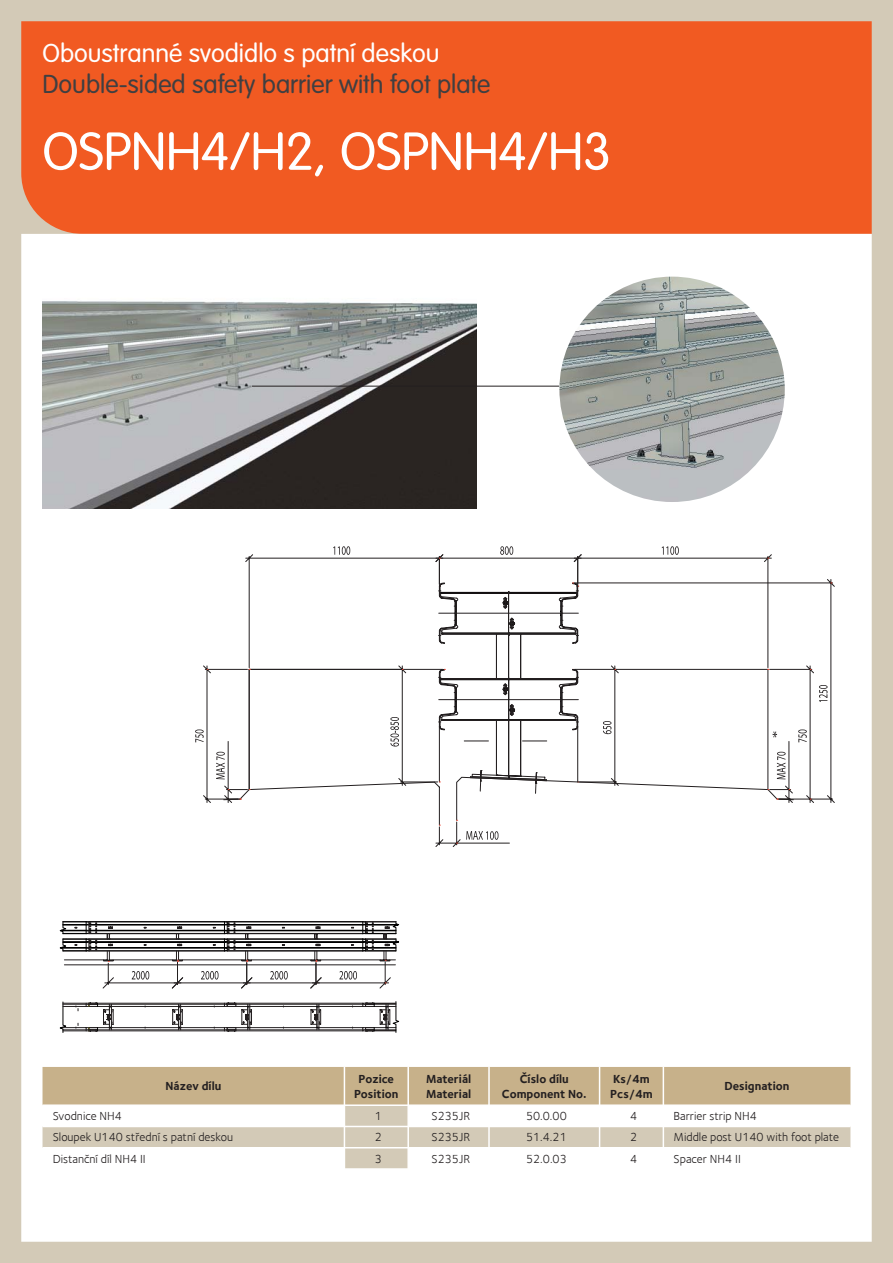
<style>
.page{position:relative;width:893px;height:1263px;background:#d3cab7}
.page>*{position:absolute;margin:0;border:0;box-sizing:border-box;transform-origin:0 0}
.t1{font:300 52.5px "VAG Rounded CE";color:#fff}
.t2{font:300 25.5px "VAG Rounded CE";color:#403f41}
.t3{font:300 25.5px "VAG Rounded CE";color:#fff}
.t4{font:12px "Foundry Sterling Book CE";color:#231f20}
.t5{font:12px/14.4px "Foundry Sterling Bold CE";color:#231f20;text-align:center}
</style>
<div class="page">
<div style="left:21px;top:21px;width:851px;height:213px;background:#f15a22"></div>
<div style="left:21px;top:234px;width:851px;height:1008px;background:#fff"></div>
<svg style="left:195px;top:546px;width:637px;height:301px"></svg>
<svg style="left:59px;top:921px;width:341px;height:67px"></svg>
<svg style="left:59px;top:1001px;width:341px;height:32px"></svg>
<svg style="left:43px;top:1067px;width:807px;height:101px"></svg>
<hr style="left:407px;top:1148px;width:2px;height:20px;background:#fff">
<img style="left:43px;top:301px;width:434px;height:207px">
<img style="left:559px;top:277px;width:226px;height:225px;border-radius:50%">
<hr style="left:252px;top:386px;width:307px;height:1px;background:#231f20">
<h2 class="t3" style="left:43px;top:41px;width:399px">Oboustranné svodidlo s patní deskou</h2>
<h2 class="t2" style="left:43px;top:72px;width:449px">Double-sided safety barrier with foot plate</h2>
<h1 class="t1" style="left:43px;top:126px;width:570px">OSPNH4/H2, OSPNH4/H3</h1>
<p class="t5" style="left:166px;top:1079px;width:57px">Název dílu</p>
<p class="t5" style="left:354px;top:1072px;width:46px">Pozice<br>Position</p>
<p class="t5" style="left:426px;top:1072px;width:47px;text-align:left">Materiál<br>Material</p>
<p class="t5" style="left:502px;top:1072px;width:86px">Číslo dílu<br>Component No.</p>
<p class="t5" style="left:610px;top:1072px;width:44px;text-align:left">Ks/4m<br>Pcs/4m</p>
<p class="t5" style="left:724px;top:1079px;width:66px">Designation</p>
<p class="t4" style="left:53px;top:1109px;width:71px">Svodnice NH4</p>
<p class="t4" style="left:375px;top:1109px;width:9px">1</p>
<p class="t4" style="left:431px;top:1109px;width:40px">S235JR</p>
<p class="t4" style="left:526px;top:1109px;width:42px">50.0.00</p>
<p class="t4" style="left:630px;top:1109px;width:9px">4</p>
<p class="t4" style="left:674px;top:1109px;width:85px">Barrier strip NH4</p>
<p class="t4" style="left:53px;top:1130px;width:182px">Sloupek U140 střední s patní deskou</p>
<p class="t4" style="left:375px;top:1130px;width:9px">2</p>
<p class="t4" style="left:431px;top:1130px;width:40px">S235JR</p>
<p class="t4" style="left:526px;top:1130px;width:42px">51.4.21</p>
<p class="t4" style="left:630px;top:1130px;width:9px">2</p>
<p class="t4" style="left:674px;top:1130px;width:167px">Middle post U140 with foot plate</p>
<p class="t4" style="left:53px;top:1152px;width:94px">Distanční díl NH4 II</p>
<p class="t4" style="left:375px;top:1152px;width:9px">3</p>
<p class="t4" style="left:431px;top:1152px;width:40px">S235JR</p>
<p class="t4" style="left:526px;top:1152px;width:42px">52.0.03</p>
<p class="t4" style="left:630px;top:1152px;width:9px">4</p>
<p class="t4" style="left:674px;top:1152px;width:69px">Spacer NH4 II</p>
</div>
